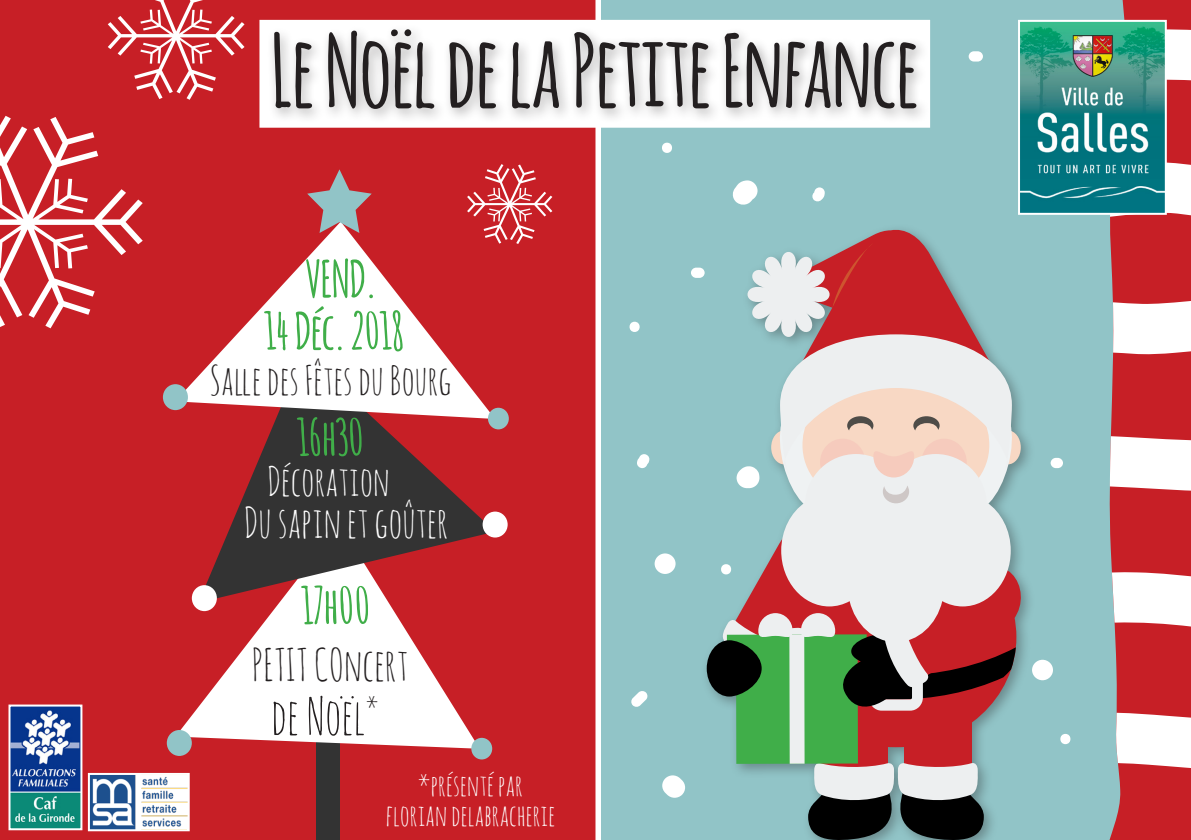
<style>
.page{position:relative;width:1191px;height:840px;background:#fff}
.page>*{position:absolute;margin:0;border:0;box-sizing:border-box;transform-origin:0 0}
.t1{font:700 98px "Amatic";color:#231f20}
.t2{font:700 50px "Amatic";color:#40ae49}
.t3{font:50px "Amatic SC";color:#231f20}
.t4{font:44px "Amatic SC";color:#231f20}
.t5{font:42px "Amatic SC";color:#fff}
.t6{font:40px "Amatic SC";color:#231f20}
.t7{font:40px "Amatic SC";color:#fff}
.t8{font:29.2px "Amatic SC";color:#fff}
</style>
<div class="page">
<div style="left:601px;top:0;width:590px;height:839px;background:#91c4c7"></div>
<svg style="left:732px;top:180px;width:25px;height:25px"></svg>
<div style="left:654px;top:553px;width:21px;height:20px;background:#fff;border-radius:50%"></div>
<svg style="left:662px;top:775px;width:23px;height:22px"></svg>
<div style="left:1032px;top:659px;width:21px;height:21px;background:#fff;border-radius:50%"></div>
<div style="left:691px;top:267px;width:13px;height:11px;background:#fff;border-radius:5px"></div>
<svg style="left:812px;top:187px;width:12px;height:15px"></svg>
<svg style="left:662px;top:143px;width:10px;height:10px"></svg>
<div style="left:968px;top:51px;width:15px;height:10px;background:#fff;border-radius:5px"></div>
<div style="left:1050px;top:457px;width:13px;height:11px;background:#fff;border-radius:5px"></div>
<svg style="left:1060px;top:734px;width:11px;height:9px"></svg>
<svg style="left:631px;top:691px;width:17px;height:16px"></svg>
<svg style="left:637px;top:454px;width:12px;height:14px"></svg>
<svg style="left:629px;top:321px;width:11px;height:11px"></svg>
<svg style="left:1098px;top:0;width:93px;height:839px;fill:#c71f26"></svg>
<svg style="left:1113px;top:299px;width:78px;height:55px;background:#faebeb"></svg>
<svg style="left:1110px;top:162px;width:81px;height:60px;background:#ecb5b8"></svg>
<svg style="left:1115px;top:712px;width:76px;height:62px;background:#f2d4d6"></svg>
<svg style="left:1109px;top:436px;width:82px;height:55px;background:#f8eaeb"></svg>
<svg style="left:1166px;top:29px;width:25px;height:56px"></svg>
<svg style="left:1112px;top:572px;width:79px;height:62px;background:#f2d4d5"></svg>
<div style="left:0;top:0;width:595px;height:839px;background:#c71f26"></div>
<svg style="left:0;top:116px;width:143px;height:212px"></svg>
<div style="left:700px;top:223px;width:335px;height:616px;background:#231f20;opacity:.35"></div>
<div style="left:904px;top:656px;width:67px;height:117px;background:#c71f26"></div>
<div style="left:820px;top:656px;width:67px;height:117px;background:#c71f26"></div>
<svg style="left:808px;top:761px;width:176px;height:78px;background:#727374"></svg>
<div style="left:775px;top:526px;width:241px;height:220px;background:#c71f26;border-radius:50%"></div>
<div style="left:736px;top:642px;width:122px;height:121px;background:#40ae49"></div>
<div style="left:789px;top:634px;width:15px;height:129px;background:#edeff0"></div>
<svg style="left:773px;top:227px;width:245px;height:16px"></svg>
<svg style="left:706px;top:243px;width:334px;height:486px"></svg>
<svg style="left:467px;top:164px;width:85px;height:80px;background:#d24c52"></svg>
<svg style="left:108px;top:0;width:136px;height:100px;background:#d24c51"></svg>
<div style="left:316px;top:728px;width:23px;height:111px;background:#333"></div>
<svg style="left:175px;top:524px;width:305px;height:224px"></svg>
<svg style="left:198px;top:419px;width:297px;height:183px;background:#773538"></svg>
<svg style="left:175px;top:221px;width:320px;height:198px"></svg>
<div style="left:192px;top:585px;width:25px;height:25px;background:#fff;border-radius:50%"></div>
<div style="left:163px;top:384px;width:25px;height:26px;background:#91c4c7;border-radius:50%"></div>
<div style="left:167px;top:729px;width:25px;height:26px;background:#91c4c7;border-radius:50%"></div>
<div style="left:482px;top:511px;width:25px;height:26px;background:#fff;border-radius:50%"></div>
<svg style="left:307px;top:169px;width:65px;height:64px;background:#b16a6f"></svg>
<div style="left:259px;top:20px;width:671px;height:108px;background:#fff;border:2px solid #fff"></div>
<div style="left:267px;top:23px;width:663px;height:101px;background:#231f20;opacity:.35"></div>
<div style="left:471px;top:737px;width:21px;height:22px;background:#91c4c7;border-radius:50%"></div>
<div style="left:488px;top:407px;width:21px;height:22px;background:#91c4c7;border-radius:50%"></div>
<img style="left:1021px;top:23px;width:142px;height:189px">
<div style="left:1018px;top:20px;width:148px;height:195px;border:2px solid #fff"></div>
<img style="left:12px;top:707px;width:67px;height:119px">
<div style="left:9px;top:704px;width:73px;height:125px;border:2px solid #fff"></div>
<img style="left:91px;top:775px;width:96px;height:52px">
<div style="left:88px;top:772px;width:102px;height:58px;border:2px solid #fff"></div>
<p class="t1" style="left:271px;top:1px;width:648px">Le Noël de la Petite Enfance</p>
<p class="t2" style="left:305px;top:243px;width:73px">VEND.</p>
<p class="t2" style="left:265px;top:295px;width:141px">14 Déc. 2018</p>
<p class="t6" style="left:210px;top:354px;width:243px">Salle des Fêtes du Bourg</p>
<p class="t2" style="left:297px;top:401px;width:68px">16h30</p>
<p class="t7" style="left:267px;top:454px;width:124px">Décoration</p>
<p class="t5" style="left:244px;top:495px;width:206px">Du sapin et goûter</p>
<p class="t2" style="left:302px;top:569px;width:70px">17h00</p>
<p class="t4" style="left:252px;top:635px;width:158px">PETIT COncert</p>
<p class="t3" style="left:271px;top:683px;width:109px">de Noël<sup>*</sup></p>
<p class="t8" style="left:418px;top:766px;width:107px">*présenté par</p>
<p class="t8" style="left:386px;top:796px;width:171px">florian delabracherie</p>
</div>
